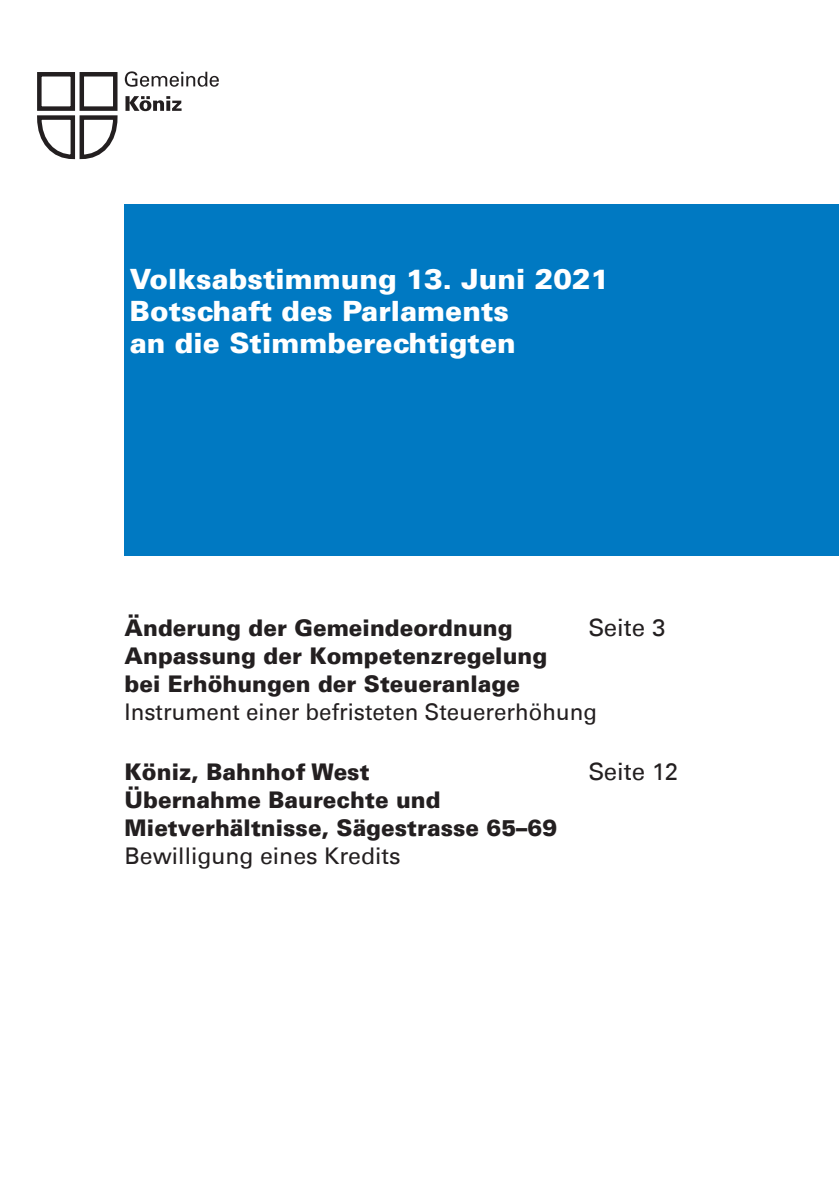
<style>
.page{position:relative;width:839px;height:1192px;background:#fff}
.page>*{position:absolute;margin:0;border:0;box-sizing:border-box;transform-origin:0 0}
.t1{font:900 28px/32px "Univers LT";color:#fff}
.t2{font:24px "Univers LT";color:#231f20}
.t3{font:900 23px/28px "Univers LT";color:#231f20}
.t4{font:23px "Univers LT";color:#231f20}
</style>
<div class="page">
<div style="left:124px;top:205px;width:715px;height:351px;background:#0079c2"></div>
<div style="left:80px;top:72px;width:37px;height:39px;border:4px solid #231f20"></div>
<div style="left:37px;top:72px;width:38px;height:39px;border:4px solid #231f20"></div>
<svg style="left:125px;top:71px;width:94px;height:16px"></svg>
<svg style="left:37px;top:96px;width:145px;height:64px"></svg>
<p class="t1" style="left:130px;top:262px;width:481px">Volksabstimmung 13. Juni 2021<br>Botschaft des Parlaments<br>an die Stimmberechtigten</p>
<p class="t3" style="left:125px;top:613px;width:424px">Änderung der Gemeindeordnung<br>Anpassung der Kompetenzregelung bei Erhöhungen der Steueranlage</p>
<p class="t4" style="left:125px;top:698px;width:474px">Instrument einer befristeten Steuererhöhung</p>
<p class="t3" style="left:125px;top:757px;width:434px">Köniz, Bahnhof West<br>Übernahme Baurechte und<br>Mietverhältnisse, Sägestrasse 65–69</p>
<p class="t4" style="left:125px;top:842px;width:278px">Bewilligung eines Kredits</p>
<p class="t2" style="left:588px;top:613px;width:78px">Seite 3</p>
<p class="t2" style="left:588px;top:757px;width:91px">Seite 12</p>
</div>
